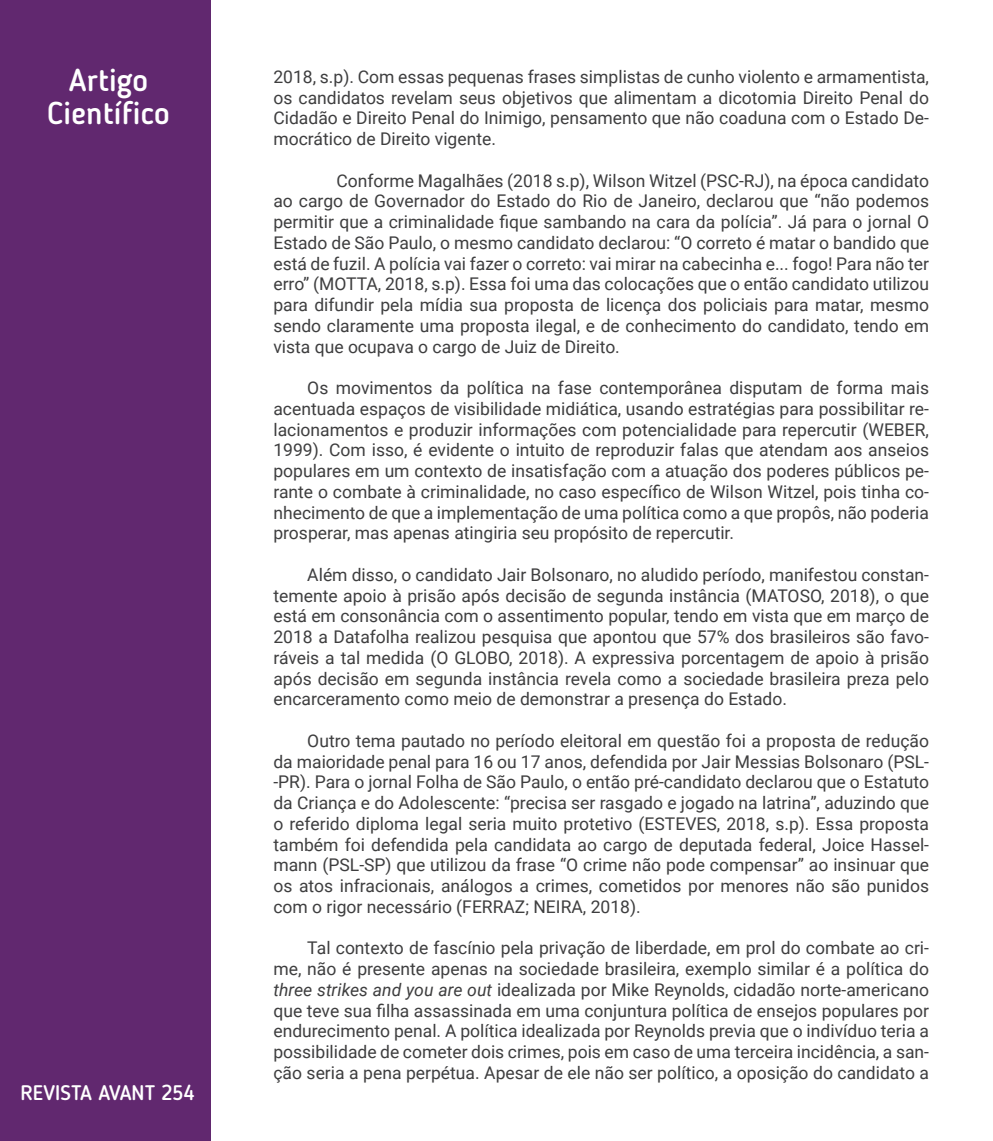
<style>
.page{position:relative;width:993px;height:1141px;background:#fff}
.page>*{position:absolute;margin:0;border:0;box-sizing:border-box;transform-origin:0 0}
.modalidade{font:500 31.5px "Blogger Sans";color:#fff}
.t1{font:500 21px "Blogger Sans";color:#fff}
.texto{font:17.5px/20.8px "Roboto";color:#3e3e3f;text-align:justify}
.s1{font-style:italic}
</style>
<div class="page">
<div style="left:0;top:0;width:210px;height:1141px;background:#61286f"></div>
<h1 class="modalidade" style="left:38px;top:56px;width:138px">modalidad</h1>
<p class="modalidade" style="left:69px;top:61px;width:81px">Artigo</p>
<p class="modalidade" style="left:47px;top:95px;width:124px">Científico</p>
<p class="t1" style="left:21px;top:1080px;width:175px">REVISTA AVANT 254</p>
<p class="texto" style="left:273px;top:66px;width:657px">2018, s.p). Com essas pequenas frases simplistas de cunho violento e armamentista, os candidatos revelam seus objetivos que alimentam a dicotomia Direito Penal do Cidadão e Direito Penal do Inimigo, pensamento que não coaduna com o Estado De&shy;mocrático de Direito vigente.</p>
<p class="texto" style="left:273px;top:169px;width:657px;text-indent:63px">Conforme Magalhães (2018 s.p), Wilson Witzel (PSC-RJ), na época candidato ao cargo de Governador do Estado do Rio de Janeiro, declarou que “não podemos permitir que a criminalidade fique sambando na cara da polícia”. Já para o jornal O Estado de São Paulo, o mesmo candidato declarou: “O correto é matar o bandido que está de fuzil. A polícia vai fazer o correto: vai mirar na cabecinha e... fogo! Para não ter erro” (MOTTA, 2018, s.p). Essa foi uma das colocações que o então candidato utilizou para difundir pela mídia sua proposta de licença dos policiais para matar, mesmo sendo claramente uma proposta ilegal, e de conhecimento do candidato, tendo em vista que ocupava o cargo de Juiz de Direito.</p>
<p class="texto" style="left:273px;top:377px;width:657px;text-indent:34px">Os movimentos da política na fase contemporânea disputam de forma mais acentuada espaços de visibilidade midiática, usando estratégias para possibilitar re&shy;lacionamentos e produzir informações com potencialidade para repercutir (WEBER, 1999). Com isso, é evidente o intuito de reproduzir falas que atendam aos anseios populares em um contexto de insatisfação com a atuação dos poderes públicos pe&shy;rante o combate à criminalidade, no caso específico de Wilson Witzel, pois tinha co&shy;nhecimento de que a implementação de uma política como a que propôs, não poderia prosperar, mas apenas atingiria seu propósito de repercutir.</p>
<p class="texto" style="left:273px;top:564px;width:657px;text-indent:34px">Além disso, o candidato Jair Bolsonaro, no aludido período, manifestou constan&shy;temente apoio à prisão após decisão de segunda instância (MATOSO, 2018), o que está em consonância com o assentimento popular, tendo em vista que em março de 2018 a Datafolha realizou pesquisa que apontou que 57% dos brasileiros são favo&shy;ráveis a tal medida (O GLOBO, 2018). A expressiva porcentagem de apoio à prisão após decisão em segunda instância revela como a sociedade brasileira preza pelo encarceramento como meio de demonstrar a presença do Estado.</p>
<p class="texto" style="left:273px;top:730px;width:657px;text-indent:34px">Outro tema pautado no período eleitoral em questão foi a proposta de redução da maioridade penal para 16 ou 17 anos, defendida por Jair Messias Bolsonaro (PSL--PR). Para o jornal Folha de São Paulo, o então pré-candidato declarou que o Estatuto da Criança e do Adolescente: “precisa ser rasgado e jogado na latrina”, aduzindo que o referido diploma legal seria muito protetivo (ESTEVES, 2018, s.p). Essa proposta também foi defendida pela candidata ao cargo de deputada federal, Joice Hassel&shy;mann (PSL-SP) que utilizou da frase “O crime não pode compensar” ao insinuar que os atos infracionais, análogos a crimes, cometidos por menores não são punidos com o rigor necessário (FERRAZ; NEIRA, 2018).</p>
<p class="texto" style="left:273px;top:937px;width:657px;text-indent:34px">Tal contexto de fascínio pela privação de liberdade, em prol do combate ao cri&shy;me, não é presente apenas na sociedade brasileira, exemplo similar é a política do <span class="s1">three strikes and you are out</span> idealizada por Mike Reynolds, cidadão norte-americano que teve sua filha assassinada em uma conjuntura política de ensejos populares por endurecimento penal. A política idealizada por Reynolds previa que o indivíduo teria a possibilidade de cometer dois crimes, pois em caso de uma terceira incidência, a san&shy;ção seria a pena perpétua. Apesar de ele não ser político, a oposição do candidato a</p>
</div>
